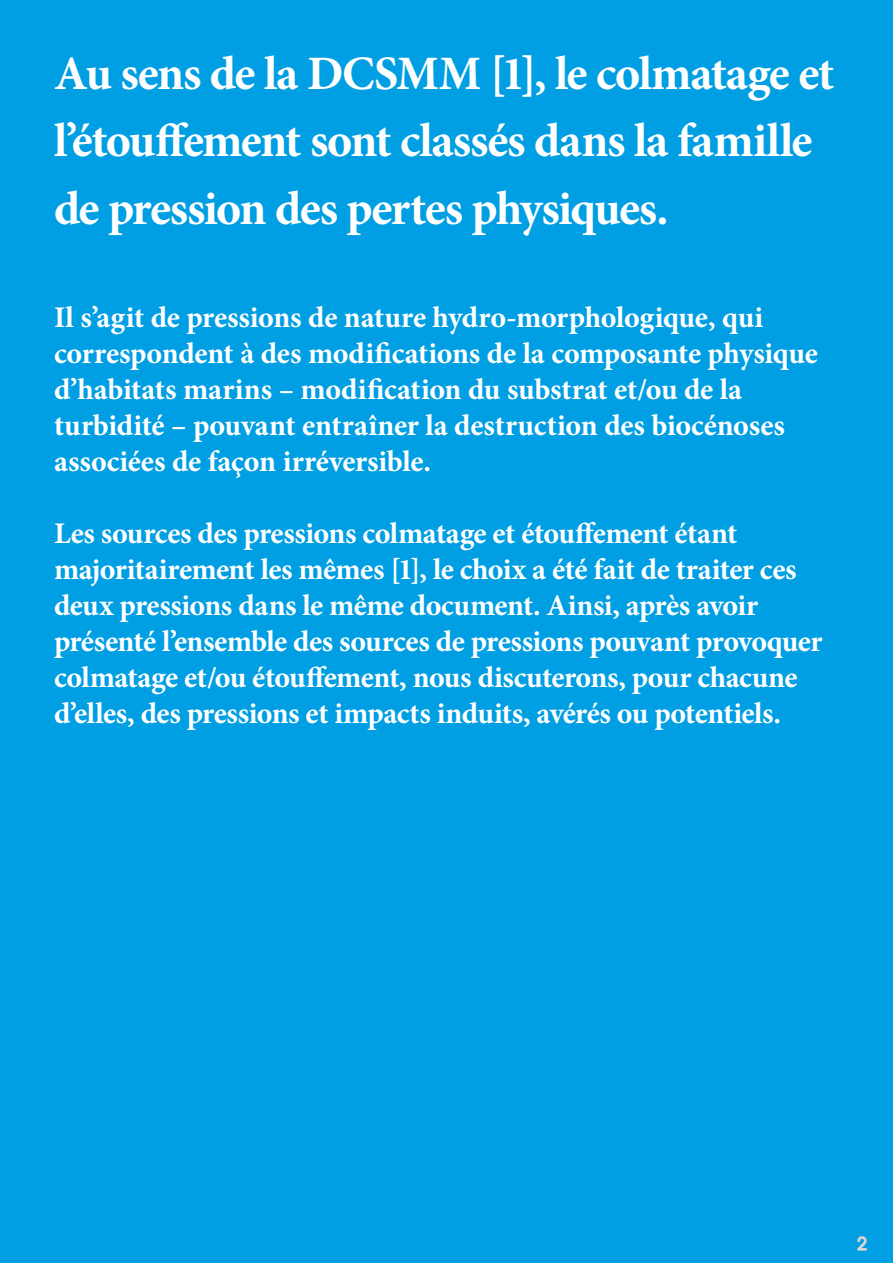
<style>
.page{position:relative;width:893px;height:1263px;background:#009fe3}
.page>*{position:absolute;margin:0;border:0;box-sizing:border-box;transform-origin:0 0}
.t1{font:700 48px/67.5px "Minion Pro";letter-spacing:-.03em;color:#fff}
.t2{font:700 30px/36px "Minion Pro";letter-spacing:-.015em;color:#fff}
.t3{font:500 18px "Avant Garde LT";color:#dadada}
</style>
<div class="page">
<svg style="left:857px;top:1236px;width:10px;height:15px"></svg>
<h1 class="t1" style="left:54px;top:39px;width:782px">Au sens de la DCSMM [1], le colmatage et l’étouffement sont classés dans la famille de pression des pertes physiques.</h1>
<p class="t2" style="left:54px;top:299px;width:765px">Il s’agit de pressions de nature hydro-morphologique, qui correspondent à des modifications de la composante physique d’habitats marins – modification du substrat et/ou de la turbidité – pouvant entraîner la destruction des biocénoses associées de façon irréversible.</p>
<p class="t2" style="left:54px;top:515px;width:770px">Les sources des pressions colmatage et étouffement étant majoritairement les mêmes [1], le choix a été fait de traiter ces deux pressions dans le même document. Ainsi, après avoir présenté l’ensemble des sources de pressions pouvant provoquer colmatage et/ou étouffement, nous discuterons, pour chacune d’elles, des pressions et impacts induits, avérés ou potentiels.</p>
<p class="t3" style="left:857px;top:1232px;width:11px">2</p>
</div>
